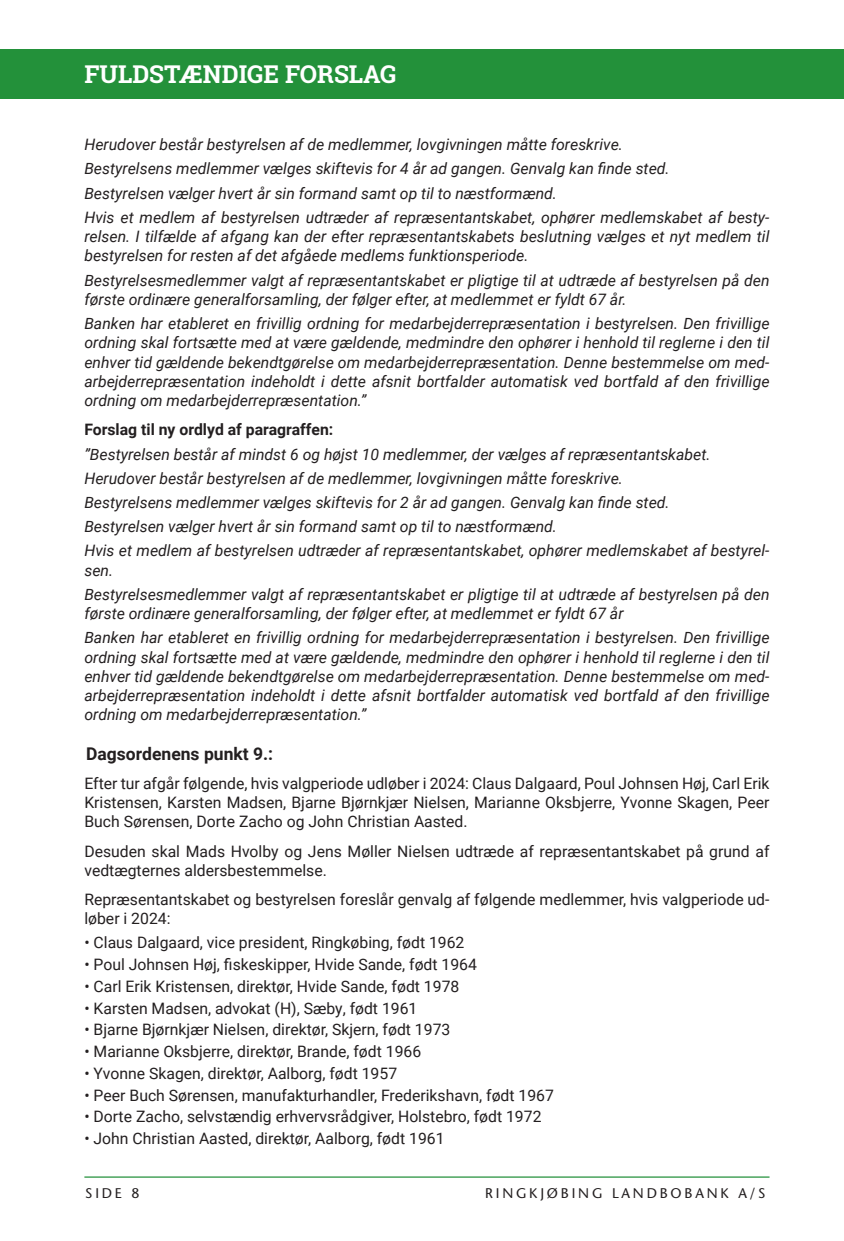
<style>
.page{position:relative;width:844px;height:1241px;background:#fff}
.page>*{position:absolute;margin:0;border:0;box-sizing:border-box;transform-origin:0 0}
.t1{font:700 24.5px "Roboto Slab";color:#fff}
.t2{font:700 17.5px "Roboto";color:#231f20}
.t3{font:italic 15.75px/24.2px "Roboto";color:#231f20}
.t4{font:15.75px/19.2px "Roboto";color:#231f20}
.t5{font:700 15.75px "Roboto";color:#231f20}
.t6{font:500 14px "Stone Sans Std";letter-spacing:.2em;color:#231f20}
</style>
<div class="page">
<hr style="left:84px;top:1176px;width:685px;height:1px;background:#23913a">
<div style="left:0;top:50px;width:843px;height:49px;background:#23913a"></div>
<h1 class="t1" style="left:84px;top:57px;width:313px">FULDSTÆNDIGE FORSLAG</h1>
<p class="t3" style="left:84px;top:132px;width:686px">Herudover består bestyrelsen af de medlemmer, lovgivningen måtte foreskrive.<br>Bestyrelsens medlemmer vælges skiftevis for 4 år ad gangen. Genvalg kan finde sted.<br>Bestyrelsen vælger hvert år sin formand samt op til to næstformænd.<br>Hvis et medlem af bestyrelsen udtræder af repræsentantskabet, ophører medlemskabet af besty-</p>
<p class="t3" style="left:84px;top:226px;width:686px;line-height:19.2px">relsen. I tilfælde af afgang kan der efter repræsentantskabets beslutning vælges et nyt medlem til bestyrelsen for resten af det afgåede medlems funktionsperiode.</p>
<p class="t3" style="left:84px;top:270px;width:686px;line-height:19.2px">Bestyrelsesmedlemmer valgt af repræsentantskabet er pligtige til at udtræde af bestyrelsen på den første ordinære generalforsamling, der følger efter, at medlemmet er fyldt 67 år.</p>
<p class="t3" style="left:84px;top:313px;width:686px;line-height:19.2px;text-align:justify">Banken har etableret en frivillig ordning for medarbejderrepræsentation i bestyrelsen. Den frivillige ordning skal fortsætte med at være gældende, medmindre den ophører i henhold til reglerne i den til enhver tid gældende bekendtgørelse om medarbejderrepræsentation. Denne bestemmelse om med&shy;arbejderrepræsentation indeholdt i dette afsnit bortfalder automatisk ved bortfald af den frivillige ordning om medarbejderrepræsentation.”</p>
<p class="t5" style="left:84px;top:418px;width:250px">Forslag til ny ordlyd af paragraffen:</p>
<p class="t3" style="left:84px;top:441px;width:686px">”Bestyrelsen består af mindst 6 og højst 10 medlemmer, der vælges af repræsentantskabet.<br>Herudover består bestyrelsen af de medlemmer, lovgivningen måtte foreskrive.<br>Bestyrelsens medlemmer vælges skiftevis for 2 år ad gangen. Genvalg kan finde sted.<br>Bestyrelsen vælger hvert år sin formand samt op til to næstformænd.<br>Hvis et medlem af bestyrelsen udtræder af repræsentantskabet, ophører medlemskabet af bestyrel-</p>
<p class="t3" style="left:84px;top:557px;width:686px">sen.<br>Bestyrelsesmedlemmer valgt af repræsentantskabet er pligtige til at udtræde af bestyrelsen på den</p>
<p class="t3" style="left:84px;top:601px;width:686px">første ordinære generalforsamling, der følger efter, at medlemmet er fyldt 67 år<br>Banken har etableret en frivillig ordning for medarbejderrepræsentation i bestyrelsen. Den frivillige</p>
<p class="t3" style="left:84px;top:646px;width:686px;line-height:19.2px;text-align:justify">ordning skal fortsætte med at være gældende, medmindre den ophører i henhold til reglerne i den til enhver tid gældende bekendtgørelse om medarbejderrepræsentation. Denne bestemmelse om med&shy;arbejderrepræsentation indeholdt i dette afsnit bortfalder automatisk ved bortfald af den frivillige ordning om medarbejderrepræsentation.”</p>
<p class="t2" style="left:86px;top:741px;width:188px">Dagsordenens punkt 9.:</p>
<p class="t4" style="left:84px;top:773px;width:686px;text-align:justify">Efter tur afgår følgende, hvis valgperiode udløber i 2024: Claus Dalgaard, Poul Johnsen Høj, Carl Erik Kristensen, Karsten Madsen, Bjarne Bjørnkjær Nielsen, Marianne Oksbjerre, Yvonne Skagen, Peer Buch Sørensen, Dorte Zacho og John Christian Aasted.</p>
<p class="t4" style="left:84px;top:840px;width:686px">Desuden skal Mads Hvolby og Jens Møller Nielsen udtræde af repræsentantskabet på grund af vedtægternes aldersbestemmelse.</p>
<p class="t4" style="left:84px;top:889px;width:686px">Repræsentantskabet og bestyrelsen foreslår genvalg af følgende medlemmer, hvis valgperiode ud&shy;løber i 2024:</p>
<p class="t4" style="left:84px;top:932px;width:381px">• Claus Dalgaard, vice president, Ringkøbing, født 1962</p>
<p class="t4" style="left:84px;top:954px;width:394px">• Poul Johnsen Høj, fiskeskipper, Hvide Sande, født 1964</p>
<p class="t4" style="left:84px;top:976px;width:376px">• Carl Erik Kristensen, direktør, Hvide Sande, født 1978</p>
<p class="t4" style="left:84px;top:997px;width:334px">• Karsten Madsen, advokat (H), Sæby, født 1961</p>
<p class="t4" style="left:84px;top:1019px;width:367px">• Bjarne Bjørnkjær Nielsen, direktør, Skjern, født 1973</p>
<p class="t4" style="left:84px;top:1041px;width:338px">• Marianne Oksbjerre, direktør, Brande, født 1966</p>
<p class="t4" style="left:84px;top:1062px;width:314px">• Yvonne Skagen, direktør, Aalborg, født 1957</p>
<p class="t4" style="left:84px;top:1084px;width:471px">• Peer Buch Sørensen, manufakturhandler, Frederikshavn, født 1967</p>
<p class="t4" style="left:84px;top:1106px;width:458px">• Dorte Zacho, selvstændig erhvervsrådgiver, Holstebro, født 1972</p>
<p class="t4" style="left:84px;top:1128px;width:361px">• John Christian Aasted, direktør, Aalborg, født 1961</p>
<p class="t6" style="left:85px;top:1184px;width:56px">SIDE 8</p>
<p class="t6" style="left:485px;top:1184px;width:281px">RINGKJØBING LANDBOBANK A/S</p>
</div>
